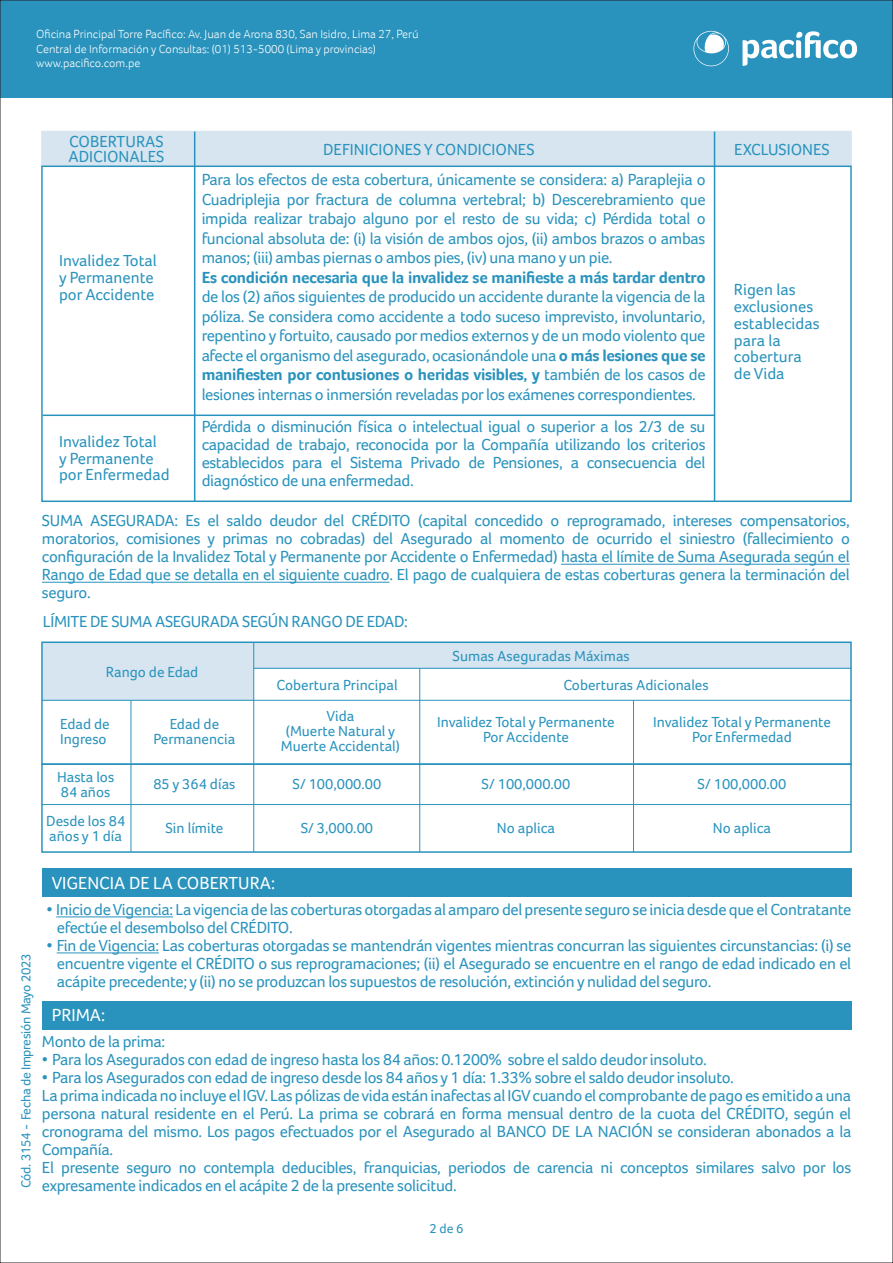
<style>
.page{position:relative;width:893px;height:1263px;background:#fff}
.page>*{position:absolute;margin:0;border:0;box-sizing:border-box;transform-origin:0 0}
.t1{font:18px "Foco";color:#fff}
.t2{font:16.5px/18px "Foco";letter-spacing:-.02em;color:#2a93bd;text-align:justify}
.t3{font:16.5px/16.8px "Foco";color:#2a93bd}
.t4{font:700 16.5px "Foco";letter-spacing:-.02em;color:#2a93bd}
.t5{font:15px/15px "Foco";color:#2a93bd;text-align:center}
.t6{font:13.5px "Foco";letter-spacing:-.02em;color:#2a93bd}
.t7{font:300 12px/14.4px "Foco";color:#fff}
.s1{font-weight:700}
</style>
<div class="page">
<hr style="left:561px;top:564px;width:289px;height:1px;background:#2a93bd">
<hr style="left:42px;top:582px;width:347px;height:1px;background:#2a93bd">
<hr style="left:56px;top:917px;width:117px;height:1px;background:#2a93bd">
<hr style="left:57px;top:953px;width:102px;height:1px;background:#2a93bd">
<div style="left:254px;top:642px;width:597px;height:26px;background:#d6e5f0"></div>
<div style="left:42px;top:642px;width:212px;height:58px;background:#d6e5f0"></div>
<div style="left:41px;top:641px;width:811px;height:124px;border:2px solid #2a93bd"></div>
<hr style="left:253px;top:642px;width:1px;height:210px;background:#2a93bd">
<hr style="left:254px;top:668px;width:597px;height:1px;background:#2a93bd">
<hr style="left:42px;top:700px;width:809px;height:1px;background:#2a93bd">
<hr style="left:419px;top:668px;width:1px;height:184px;background:#2a93bd">
<hr style="left:633px;top:700px;width:1px;height:152px;background:#2a93bd">
<hr style="left:131px;top:700px;width:1px;height:152px;background:#2a93bd">
<div style="left:41px;top:763px;width:811px;height:90px;border:2px solid #2a93bd"></div>
<hr style="left:42px;top:804px;width:809px;height:1px;background:#2a93bd">
<div style="left:42px;top:869px;width:809px;height:28px;background:#2a93bd"></div>
<div style="left:42px;top:1001px;width:809px;height:28px;background:#2a93bd"></div>
<div style="left:41px;top:131px;width:811px;height:35px;background:#d6e5f0;border:2px solid #d6e5f0"></div>
<div style="left:0;top:0;width:893px;height:98px;background:#2a93bd"></div>
<svg style="left:743px;top:31px;width:114px;height:35px"></svg>
<svg style="left:693px;top:31px;width:36px;height:35px"></svg>
<div style="left:41px;top:166px;width:811px;height:336px;border:2px solid #2a93bd"></div>
<hr style="left:194px;top:132px;width:1px;height:369px;background:#2a93bd">
<hr style="left:714px;top:132px;width:1px;height:369px;background:#2a93bd">
<hr style="left:43px;top:414px;width:672px;height:2px;background:#2a93bd">
<p class="t7" style="left:36px;top:27px;width:384px">Oficina Principal Torre Pacífico: Av. Juan de Arona 830, San Isidro, Lima 27, Perú<br>Central de Información y Consultas: (01) 513-5000 (Lima y provincias) www.pacifico.com.pe</p>
<p class="t3" style="left:69px;top:134px;width:97px;line-height:15px">COBERTURAS<br>ADICIONALES</p>
<p class="t3" style="left:323px;top:141px;width:213px">DEFINICIONES Y CONDICIONES</p>
<p class="t3" style="left:734px;top:141px;width:97px">EXCLUSIONES</p>
<p class="t3" style="left:59px;top:252px;width:99px">Invalidez Total y Permanente por Accidente</p>
<p class="t3" style="left:59px;top:433px;width:112px">Invalidez Total<br>y Permanente por Enfermedad</p>
<p class="t2" style="left:202px;top:170px;width:505px;line-height:19.5px">Para los efectos de esta cobertura, únicamente se considera: a) Paraplejia o Cuadriplejia por fractura de columna vertebral; b) Descerebramiento que impida realizar trabajo alguno por el resto de su vida; c) Pérdida total o funcional absoluta de: (i) la visión de ambos ojos, (ii) ambos brazos o ambas manos; (iii) ambas piernas o ambos pies, (iv) una mano y un pie.</p>
<p class="t4" style="left:202px;top:267px;width:505px">Es condición necesaria que la invalidez se manifieste a más tardar dentro</p>
<p class="t2" style="left:202px;top:287px;width:505px;line-height:19.5px">de los (2) años siguientes de producido un accidente durante la vigencia de la póliza. Se considera como accidente a todo suceso imprevisto, involuntario, repentino y fortuito, causado por medios externos y de un modo violento que afecte el organismo del asegurado, ocasionándole una <span class="s1">o más lesiones que se manifiesten por contusiones o heridas visibles, y</span> también de los casos de lesiones internas o inmersión reveladas por los exámenes correspondientes.</p>
<p class="t2" style="left:202px;top:417px;width:505px">Pérdida o disminución física o intelectual igual o superior a los 2/3 de su capacidad de trabajo, reconocida por la Compañía utilizando los criterios establecidos para el Sistema Privado de Pensiones, a consecuencia del diagnóstico de una enfermedad.</p>
<p class="t3" style="left:734px;top:281px;width:87px">Rigen las exclusiones establecidas para la cobertura de Vida</p>
<p class="t2" style="left:42px;top:511px;width:809px">SUMA ASEGURADA: Es el saldo deudor del CRÉDITO (capital concedido o reprogramado, intereses compensatorios, moratorios, comisiones y primas no cobradas) del Asegurado al momento de ocurrido el siniestro (fallecimiento o configuración de la Invalidez Total y Permanente por Accidente o Enfermedad) hasta el límite de Suma Asegurada según el Rango de Edad que se detalla en el siguiente cuadro. El pago de cualquiera de estas coberturas genera la terminación del seguro.</p>
<p class="t2" style="left:43px;top:613px;width:367px">LÍMITE DE SUMA ASEGURADA SEGÚN RANGO DE EDAD:</p>
<p class="t5" style="left:106px;top:664px;width:94px">Rango de Edad</p>
<p class="t5" style="left:277px;top:677px;width:123px">Cobertura Principal</p>
<p class="t5" style="left:453px;top:648px;width:179px">Sumas Aseguradas Máximas</p>
<p class="t5" style="left:563px;top:677px;width:147px">Coberturas Adicionales</p>
<p class="t5" style="left:60px;top:716px;width:51px;text-align:left">Edad de<br>Ingreso</p>
<p class="t5" style="left:57px;top:769px;width:59px;text-align:left">Hasta los<br>84 años</p>
<p class="t5" style="left:46px;top:813px;width:81px;text-align:left">Desde los 84 años y 1 día</p>
<p class="t5" style="left:154px;top:716px;width:83px">Edad de<br>Permanencia</p>
<p class="t5" style="left:281px;top:708px;width:121px">Vida<br>(Muerte Natural y<br>Muerte Accidental)</p>
<p class="t5" style="left:437px;top:715px;width:179px">Invalidez Total y Permanente<br>Por Accidente</p>
<p class="t5" style="left:653px;top:715px;width:179px">Invalidez Total y Permanente<br>Por Enfermedad</p>
<p class="t5" style="left:153px;top:777px;width:84px">85 y 364 días</p>
<p class="t5" style="left:293px;top:777px;width:90px">S/ 100,000.00</p>
<p class="t5" style="left:482px;top:777px;width:90px">S/ 100,000.00</p>
<p class="t5" style="left:698px;top:777px;width:90px">S/ 100,000.00</p>
<p class="t5" style="left:166px;top:820px;width:59px">Sin límite</p>
<p class="t5" style="left:301px;top:820px;width:74px">S/ 3,000.00</p>
<p class="t5" style="left:497px;top:820px;width:60px">No aplica</p>
<p class="t5" style="left:713px;top:820px;width:60px">No aplica</p>
<p class="t6" style="left:18px;top:1188px;width:236px;rotate:-90deg">Cód. 3154 - Fecha de Impresión Mayo 2023</p>
<p class="t1" style="left:52px;top:872px;width:225px">VIGENCIA DE LA COBERTURA:</p>
<p class="t2" style="left:57px;top:900px;width:796px;text-indent:-10px">• Inicio de Vigencia: La vigencia de las coberturas otorgadas al amparo del presente seguro se inicia desde que el Contratante efectúe el desembolso del CRÉDITO.</p>
<p class="t2" style="left:57px;top:936px;width:796px;text-indent:-10px">• Fin de Vigencia: Las coberturas otorgadas se mantendrán vigentes mientras concurran las siguientes circunstancias: (i) se encuentre vigente el CRÉDITO o sus reprogramaciones; (ii) el Asegurado se encuentre en el rango de edad indicado en el acápite precedente; y (ii) no se produzcan los supuestos de resolución, extinción y nulidad del seguro.</p>
<p class="t1" style="left:52px;top:1005px;width:55px">PRIMA:</p>
<p class="t2" style="left:42px;top:1033px;width:125px">Monto de la prima:</p>
<p class="t2" style="left:42px;top:1051px;width:667px">• Para los Asegurados con edad de ingreso hasta los 84 años: 0.1200% sobre el saldo deudor insoluto.</p>
<p class="t2" style="left:42px;top:1069px;width:811px;text-align:left">• Para los Asegurados con edad de ingreso desde los 84 años y 1 día: 1.33% sobre el saldo deudor insoluto.<br>La prima indicada no incluye el IGV. Las pólizas de vida están inafectas al IGV cuando el comprobante de pago es emitido a una persona natural residente en el Perú. La prima se cobrará en forma mensual dentro de la cuota del CRÉDITO, según el cronograma del mismo. Los pagos efectuados por el Asegurado al BANCO DE LA NACIÓN se consideran abonados a la Compañía.<br>El presente seguro no contempla deducibles, franquicias, periodos de carencia ni conceptos similares salvo por los expresamente indicados en el acápite 2 de la presente solicitud.</p>
<p class="t6" style="left:429px;top:1221px;width:36px">2 de 6</p>
</div>
